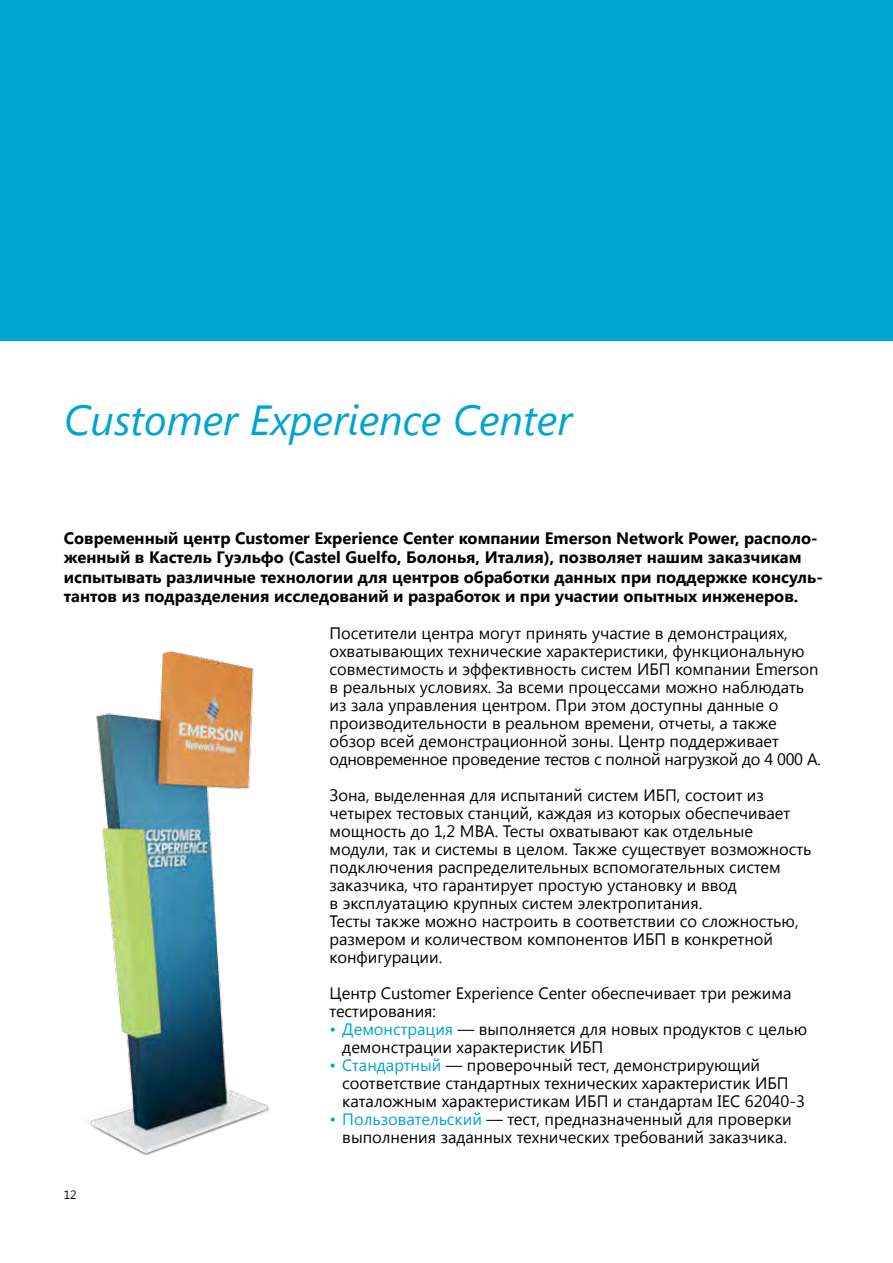
<style>
.page{position:relative;width:893px;height:1263px;background:#fff}
.page>*{position:absolute;margin:0;border:0;box-sizing:border-box;transform-origin:0 0}
.t1{font:italic 42px "Segoe UI";color:#00a4d2}
.t2{font:16.5px/18px "Segoe UI";color:#000}
.t3{font:700 16.5px/19.5px "Segoe UI";color:#000}
.t4{font:12px "Segoe UI";color:#000}
.s1{color:#00a4d2}
</style>
<div class="page">
<div style="left:0;top:0;width:893px;height:340px;background:#00a4d2"></div>
<img style="left:88px;top:650px;width:182px;height:506px">
<h1 class="t1" style="left:64px;top:390px;width:510px">Customer Experience Center</h1>
<p class="t3" style="left:64px;top:527px;width:761px">Современный центр Customer Experience Center компании Emerson Network Power, располо&shy;женный в Кастель Гуэльфо (Castel Guelfo, Болонья, Италия), позволяет нашим заказчикам испытывать различные технологии для центров обработки данных при поддержке консуль&shy;тантов из подразделения исследований и разработок и при участии опытных инженеров.</p>
<p class="t4" style="left:64px;top:1187px;width:14px">12</p>
<p class="t2" style="left:330px;top:624px;width:493px">Посетители центра могут принять участие в демонстрациях, охватывающих технические характеристики, функциональную совместимость и эффективность систем ИБП компании Emerson в реальных условиях. За всеми процессами можно наблюдать из зала управления центром. При этом доступны данные о производительности в реальном времени, отчеты, а также обзор всей демонстрационной зоны. Центр поддерживает одновременное проведение тестов с полной нагрузкой до 4 000 А.</p>
<p class="t2" style="left:330px;top:786px;width:483px">Зона, выделенная для испытаний систем ИБП, состоит из четырех тестовых станций, каждая из которых обеспечивает мощность до 1,2 МВА. Тесты охватывают как отдельные модули, так и системы в целом. Также существует возможность подключения распределительных вспомогательных систем заказчика, что гарантирует простую установку и ввод<br>в эксплуатацию крупных систем электропитания.<br>Тесты также можно настроить в соответствии со сложностью, размером и количеством компонентов ИБП в конкретной конфигурации.</p>
<p class="t2" style="left:330px;top:984px;width:463px">Центр Customer Experience Center обеспечивает три режима тестирования:</p>
<p class="t2" style="left:342px;top:1020px;width:466px;text-indent:-13px"><span class="s1">• Демонстрация</span> — выполняется для новых продуктов с целью демонстрации характеристик ИБП</p>
<p class="t2" style="left:342px;top:1056px;width:464px;text-indent:-13px"><span class="s1">• Стандартный</span> — проверочный тест, демонстрирующий соответствие стандартных технических характеристик ИБП каталожным характеристикам ИБП и стандартам IEC 62040-3</p>
<p class="t2" style="left:330px;top:1110px;width:464px;text-align:center"><span class="s1">• Пользовательский</span> — тест, предназначенный для проверки выполнения заданных технических требований заказчика.</p>
</div>
